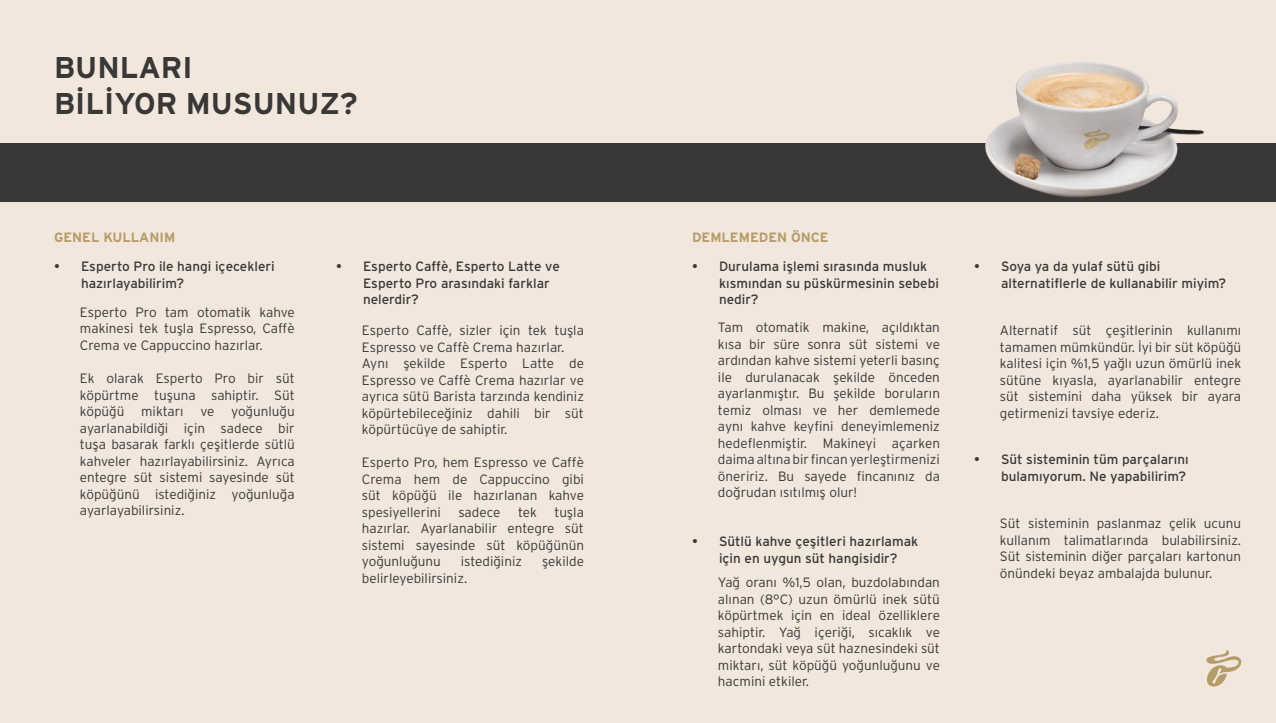
<style>
.page{position:relative;width:1276px;height:723px;background:#f2e7dd}
.page>*{position:absolute;margin:0;border:0;box-sizing:border-box;transform-origin:0 0}
.t1{font:700 30px/36px "Interstate OT";color:#393837}
.t2{font:300 13.5px/16.5px "Interstate OT";color:#393837;text-align:justify}
.t3{font:13.5px/16.5px "Interstate OT";color:#393837}
.t4{font:700 13.5px "Interstate OT";color:#b69c68}
</style>
<div class="page">
<svg style="left:1206px;top:650px;width:35px;height:36px"></svg>
<div style="left:0;top:144px;width:1276px;height:58px;background:#393837"></div>
<img style="left:980px;top:61px;width:227px;height:137px">
<h1 class="t1" style="left:54px;top:49px;width:305px">BUNLARI<br>BİLİYOR MUSUNUZ?</h1>
<p class="t4" style="left:54px;top:229px;width:123px">GENEL KULLANIM</p>
<p class="t4" style="left:692px;top:229px;width:138px">DEMLEMEDEN ÖNCE</p>
<p class="t3" style="left:363px;top:258px;width:198px;text-indent:-27px">• Esperto Caffè, Esperto Latte ve<br>Esperto Pro arasındaki farklar nelerdir?</p>
<p class="t3" style="left:1001px;top:258px;width:227px;text-indent:-27px">• Soya ya da yulaf sütü gibi alternatiflerle de kullanabilir miyim?</p>
<p class="t3" style="left:81px;top:258px;width:195px;text-indent:-27px">• Esperto Pro ile hangi içecekleri hazırlayabilirim?</p>
<p class="t3" style="left:719px;top:258px;width:221px;text-indent:-27px">• Durulama işlemi sırasında musluk kısmından su püskürmesinin sebebi nedir?</p>
<p class="t2" style="left:80px;top:304px;width:216px">Esperto Pro tam otomatik kahve makinesi tek tuşla Espresso, Caffè Crema ve Cappuccino hazırlar.</p>
<p class="t2" style="left:80px;top:370px;width:216px">Ek olarak Esperto Pro bir süt köpürtme tuşuna sahiptir. Süt köpüğü miktarı ve yoğunluğu ayarlanabildiği için sadece bir tuşa basarak farklı çeşitlerde sütlü kahveler hazırlayabilirsiniz. Ayrıca entegre süt sistemi sayesinde süt köpüğünü istediğiniz yoğunluğa ayarlayabilirsiniz.</p>
<p class="t2" style="left:362px;top:322px;width:223px;text-align:left">Esperto Caffè, sizler için tek tuşla Espresso ve Caffè Crema hazırlar.<br>Aynı şekilde Esperto Latte de Espresso ve Caffè Crema hazırlar ve ayrıca sütü Barista tarzında kendiniz köpürtebileceğiniz dahili bir süt köpürtücüye de sahiptir.</p>
<p class="t2" style="left:362px;top:454px;width:223px">Esperto Pro, hem Espresso ve Caffè Crema hem de Cappuccino gibi süt köpüğü ile hazırlanan kahve spesiyellerini</p>
<p class="t2" style="left:362px;top:504px;width:223px;text-indent:192px">tuşla hazırlar. Ayarlanabilir entegre süt sistemi sayesinde süt köpüğünün yoğunluğunu</p>
<p class="t2" style="left:458px;top:504px;width:44px">sadece</p>
<p class="t2" style="left:518px;top:504px;width:20px">tek</p>
<p class="t2" style="left:461px;top:553px;width:63px">istediğiniz</p>
<p class="t2" style="left:542px;top:553px;width:43px">şekilde</p>
<p class="t2" style="left:362px;top:570px;width:107px">belirleyebilirsiniz.</p>
<p class="t2" style="left:718px;top:319px;width:223px">Tam otomatik makine, açıldıktan kısa bir süre sonra süt sistemi ve ardından kahve sistemi yeterli basınç ile durulanacak şekilde önceden ayarlanmıştır. Bu şekilde boruların temiz olması ve her demlemede aynı kahve keyfini deneyimlemeniz hedeflenmiştir. Makineyi açarken daima altına bir fincan yerleştirmenizi öneririz. Bu sayede fincanınız da doğrudan ısıtılmış olur!</p>
<p class="t3" style="left:692px;top:533px;width:228px;text-align:center">• Sütlü kahve çeşitleri hazırlamak için en uygun süt hangisidir?</p>
<p class="t2" style="left:718px;top:574px;width:223px">Yağ oranı %1,5 olan, buzdolabından alınan (8°C) uzun ömürlü inek sütü köpürtmek için en ideal özelliklere sahiptir. Yağ içeriği, sıcaklık ve kartondaki veya süt haznesindeki süt miktarı, süt köpüğü yoğunluğunu ve hacmini etkiler.</p>
<p class="t2" style="left:1000px;top:322px;width:243px">Alternatif süt çeşitlerinin kullanımı tamamen mümkündür. İyi bir süt köpüğü kalitesi için %1,5 yağlı uzun ömürlü inek sütüne kıyasla, ayarlanabilir entegre süt sistemini daha yüksek bir ayara getirmenizi tavsiye ederiz.</p>
<p class="t3" style="left:974px;top:451px;width:216px;text-align:right">• Süt sisteminin tüm parçalarını bulamıyorum. Ne yapabilirim?</p>
<p class="t2" style="left:1000px;top:515px;width:243px">Süt sisteminin paslanmaz çelik ucunu kullanım talimatlarında bulabilirsiniz.<br>Süt sisteminin diğer parçaları kartonun önündeki beyaz ambalajda bulunur.</p>
</div>
